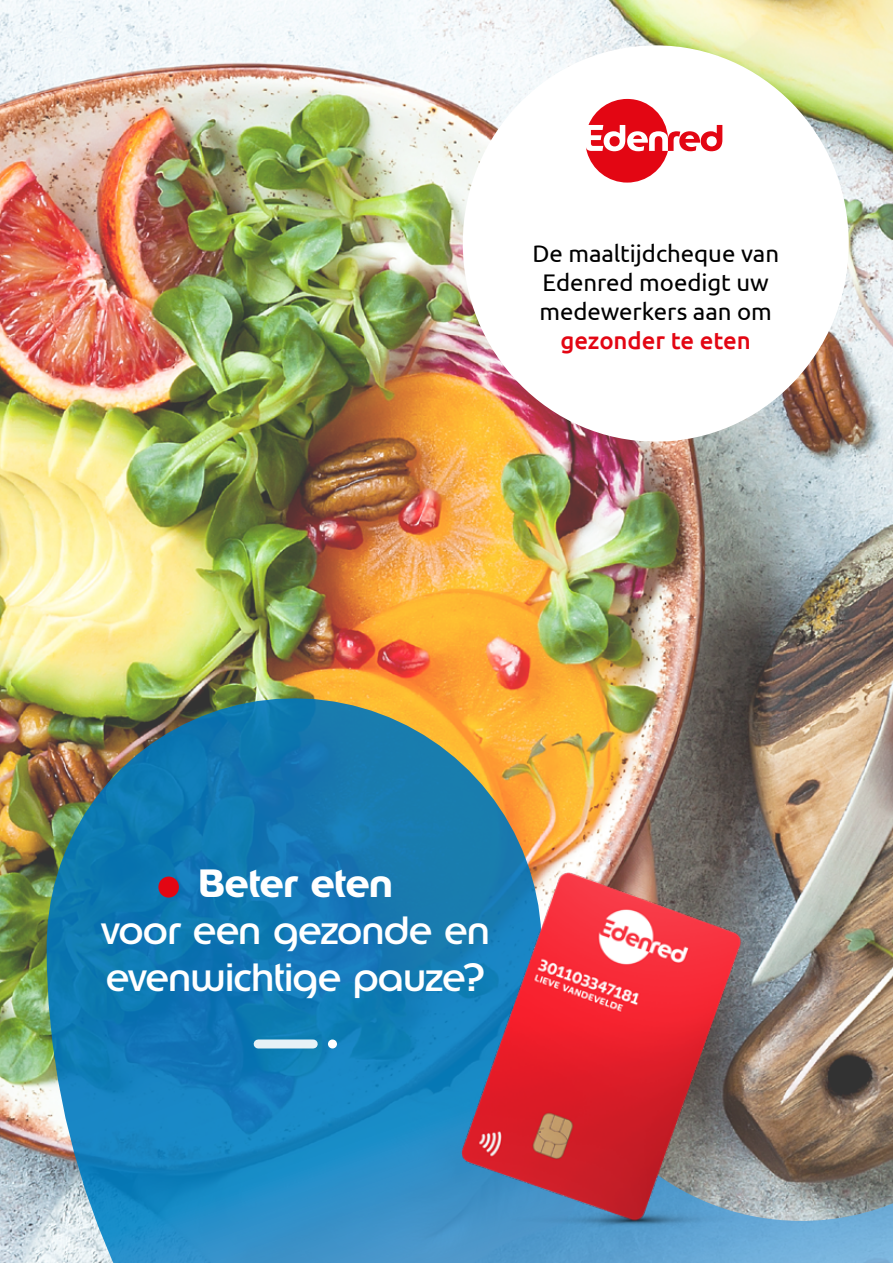
<style>
.page{position:relative;width:893px;height:1263px;background:#fff}
.page>*{position:absolute;margin:0;border:0;box-sizing:border-box;transform-origin:0 0}
.t1{font:39px/46.8px "Edenred";letter-spacing:-.005em;color:#fff}
.t2{font:700 39px "Edenred";letter-spacing:-.01em;color:#fff}
.t3{font:24px/28.8px "Ubuntu";letter-spacing:-.005em;color:#000}
.t4{font:500 24px "Ubuntu";letter-spacing:-.005em;color:#e30613}
</style>
<div class="page">
<img style="left:1px;top:0;width:892px;height:1263px">
<img style="left:33px;top:688px;width:860px;height:575px">
<div style="left:463px;top:45px;width:386px;height:397px;background:#fff;border-radius:50%"></div>
<hr style="left:0;top:0;width:1px;height:1263px;background:#eaf3fc">
<svg style="left:586px;top:99px;width:136px;height:84px"></svg>
<img style="left:0;top:0;width:47px;height:620px">
<img style="left:408px;top:845px;width:386px;height:406px">
<div style="left:258px;top:1039px;width:55px;height:9px;background:#e6f1f7"></div>
<div style="left:158px;top:876px;width:21px;height:21px;background:#e30613;border-radius:50%"></div>
<div style="left:328px;top:1039px;width:9px;height:9px;background:#fff;border-radius:50%"></div>
<img style="left:0;top:749px;width:3px;height:404px">
<p class="t3" style="left:532px;top:239px;width:248px">De maaltijdcheque van<br>Edenred moedigt uw medewerkers aan om</p>
<p class="t4" style="left:561px;top:325px;width:192px">gezonder te eten</p>
<h1 class="t2" style="left:198px;top:857px;width:196px">Beter eten</h1>
<h1 class="t1" style="left:102px;top:907px;width:389px">voor een gezonde en evenwichtige pauze?</h1>
</div>
